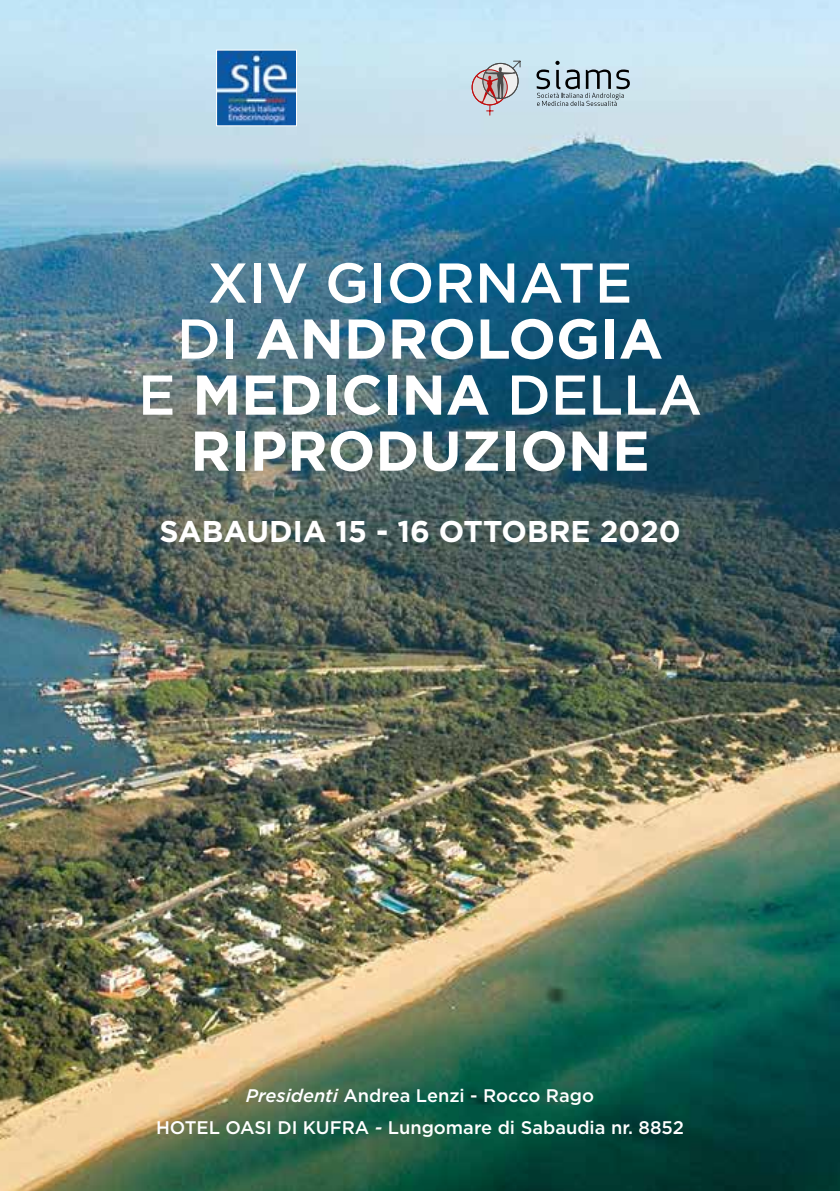
<style>
.page{position:relative;width:840px;height:1191px;background:#fff}
.page>*{position:absolute;margin:0;border:0;box-sizing:border-box;transform-origin:0 0}
.t1{font:700 56px/56px "Gotham";color:#fff;text-align:center}
.t2{font:700 30px "Gotham";color:#fff}
.t3{font:500 18.2px/32.2px "Gotham";color:#fff;text-align:center}
.s1{font-weight:500}
.s2{font-style:italic}
</style>
<div class="page">
<img style="left:0;top:0;width:839px;height:1191px">
<svg style="left:472px;top:70px;width:35px;height:35px"></svg>
<div style="left:471px;top:69px;width:36px;height:36px;border:1px solid #c00d0e;border-radius:50%"></div>
<svg style="left:476px;top:61px;width:45px;height:54px;background:#bcb4b9"></svg>
<svg style="left:536px;top:61px;width:93px;height:45px;background:#a6b9c3"></svg>
<img style="left:215px;top:49px;width:82px;height:78px">
<h1 class="t1" style="left:138px;top:254px;width:565px"><span class="s1">XIV GIORNATE<br>DI</span> ANDROLOGIA<br><span class="s1">E</span> MEDICINA <span class="s1">DELLA<br></span>RIPRODUZIONE</h1>
<h2 class="t2" style="left:159px;top:511px;width:522px">SABAUDIA 15 - 16 OTTOBRE 2020</h2>
<p class="t3" style="left:156px;top:1079px;width:529px"><span class="s2">Presidenti</span> Andrea Lenzi - Rocco Rago<br>HOTEL OASI DI KUFRA <span class="s2">-</span> Lungomare di Sabaudia nr. 8852</p>
</div>
